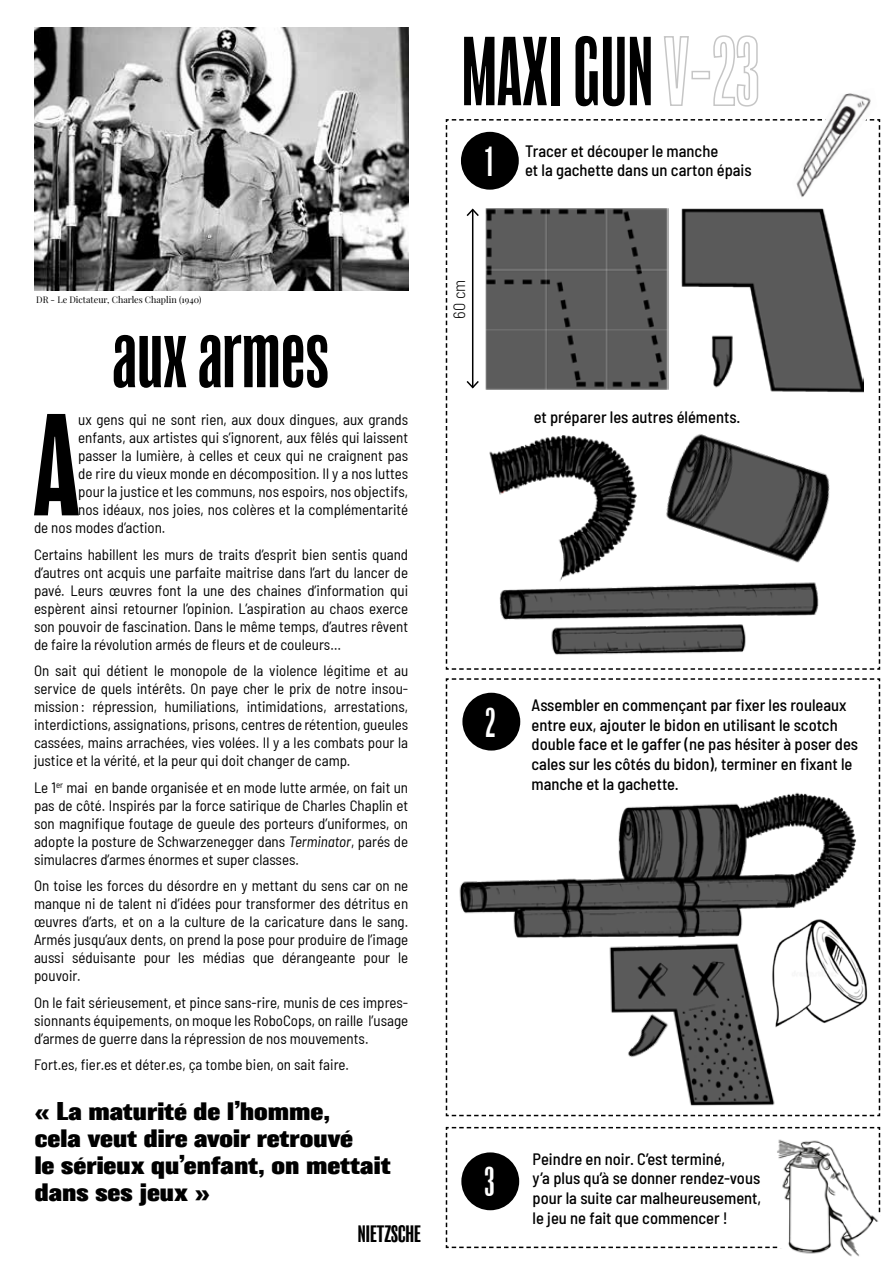
<style>
.page{position:relative;width:893px;height:1263px;background:#fff}
.page>*{position:absolute;margin:0;border:0;box-sizing:border-box;transform-origin:0 0}
.t1{font:condensed 133.35px "Balboa W01";color:#000}
.t2{font:extra-condensed 97.2px "Balboa W05";color:#000}
.t3{font:extra-condensed 90px "Balboa W05";color:#000}
.t4{font:extra-condensed 38.4px "Balboa W05";color:#fff}
.t5{font:900 23.55px/27px "Balboa W01";color:#000}
.t6{font:condensed 21.75px "Balboa W01";color:#000}
.t7{font:500 semi-condensed 16.5px/19.8px "Barlow";color:#000}
.t8{font:300 semi-condensed 16.5px "Barlow";color:#000}
.t9{font:semi-condensed 15px/18px "Barlow";color:#000;text-align:justify}
.t10{font:9px "Playfair Display";color:#000}
.s1{color:#c6c6c6}
.s2{font-style:italic}
</style>
<div class="page">
<svg style="left:445px;top:678px;width:436px;height:439px"></svg>
<svg style="left:445px;top:1126px;width:436px;height:123px"></svg>
<img style="left:451px;top:782px;width:418px;height:167px">
<img style="left:34px;top:28px;width:374px;height:262px">
<svg style="left:446px;top:119px;width:434px;height:551px"></svg>
<div style="left:461px;top:132px;width:58px;height:58px;background:#000;border-radius:50%"></div>
<div style="left:462px;top:693px;width:58px;height:57px;background:#000;border-radius:50%"></div>
<div style="left:461px;top:1152px;width:58px;height:58px;background:#000;border-radius:50%"></div>
<img style="left:792px;top:93px;width:85px;height:106px">
<img style="left:484px;top:577px;width:336px;height:52px">
<img style="left:776px;top:1132px;width:105px;height:125px">
<img style="left:795px;top:916px;width:77px;height:114px">
<img style="left:577px;top:913px;width:218px;height:203px">
<h3 class="t3" style="left:461px;top:22px;width:299px">MAXI GUN <span class="s1">V-23</span></h3>
<h3 class="t4" style="left:485px;top:140px;width:10px">1</h3>
<p class="t7" style="left:525px;top:140px;width:228px">Tracer et découper le manche<br>et la gachette dans un carton épais</p>
<p class="t10" style="left:36px;top:293px;width:167px">DR - Le Dictateur, Charles Chaplin (1940)</p>
<h2 class="t2" style="left:113px;top:298px;width:218px">aux armes</h2>
<h1 class="t1" style="left:33px;top:397px;width:48px">A</h1>
<p class="t9" style="left:78px;top:410px;width:332px">ux gens qui ne sont rien, aux doux dingues, aux grands</p>
<p class="t9" style="left:78px;top:428px;width:332px">enfants, aux artistes qui s’ignorent, aux fêlés qui laissent</p>
<p class="t9" style="left:78px;top:446px;width:332px">passer la lumière, à celles et ceux qui ne craignent pas</p>
<p class="t9" style="left:78px;top:464px;width:332px">de rire du vieux monde en décomposition. Il y a nos luttes</p>
<p class="t9" style="left:78px;top:482px;width:332px">pour la justice et les communs, nos espoirs, nos objectifs,</p>
<p class="t9" style="left:78px;top:500px;width:332px">nos idéaux, nos joies, nos colères et la complémentarité</p>
<p class="t9" style="left:34px;top:518px;width:133px">de nos modes d’action.</p>
<p class="t9" style="left:34px;top:544px;width:376px">Certains habillent les murs de traits d’esprit bien sentis quand d’autres ont acquis une parfaite maitrise dans l’art du lancer de pavé. Leurs œuvres font la une des chaines d’information qui espèrent ainsi retourner l’opinion. L’aspiration au chaos exerce son pouvoir de fascination. Dans le même temps, d’autres rêvent de faire la révolution armés de fleurs et de couleurs…</p>
<p class="t9" style="left:34px;top:661px;width:376px">On sait qui détient le monopole de la violence légitime et au service de quels intérêts. On paye cher le prix de notre insou&shy;mission : répression, humiliations, intimidations, arrestations, interdictions, assignations, prisons, centres de rétention, gueules cassées, mains arrachées, vies volées. Il y a les combats pour la justice et la vérité, et la peur qui doit changer de camp.</p>
<p class="t9" style="left:34px;top:777px;width:376px">Le 1<sup>er</sup> mai en bande organisée et en mode lutte armée, on fait un pas de côté. Inspirés par la force satirique de Charles Chaplin et son magnifique foutage de gueule des porteurs d’uniformes, on adopte la posture de Schwarzenegger dans <span class="s2">Terminator</span>, parés de simulacres d’armes énormes et super classes.</p>
<p class="t9" style="left:34px;top:876px;width:376px">On toise les forces du désordre en y mettant du sens car on ne manque ni de talent ni d’idées pour transformer des détritus en œuvres d’arts, et on a la culture de la caricature dans le sang.<br>Armés jusqu’aux dents, on prend la pose pour produire de l’image aussi séduisante pour les médias que dérangeante pour le pouvoir.</p>
<p class="t9" style="left:34px;top:992px;width:376px">On le fait sérieusement, et pince sans-rire, munis de ces impres&shy;sionnants équipements, on moque les RoboCops, on raille l’usage d’armes de guerre dans la répression de nos mouvements.</p>
<p class="t9" style="left:34px;top:1055px;width:316px">Fort.es, fier.es et déter.es, ça tombe bien, on sait faire.</p>
<h3 class="t5" style="left:35px;top:1097px;width:357px">« La maturité de l’homme,<br>cela veut dire avoir retrouvé<br>le sérieux qu’enfant, on mettait dans ses jeux »</h3>
<h3 class="t6" style="left:358px;top:1223px;width:64px">NIETZSCHE</h3>
<p class="t8" style="left:447px;top:319px;width:40px;rotate:-90deg">60 cm</p>
<h3 class="t4" style="left:486px;top:701px;width:11px">2</h3>
<h3 class="t4" style="left:484px;top:1161px;width:12px">3</h3>
<p class="t7" style="left:534px;top:405px;width:208px">et préparer les autres éléments.</p>
<p class="t7" style="left:532px;top:694px;width:328px">Assembler en commençant par fixer les rouleaux entre eux, ajouter le bidon en utilisant le scotch double face et le gaffer (ne pas hésiter à poser des cales sur les côtés du bidon), terminer en fixant le manche et la gachette.</p>
<p class="t7" style="left:533px;top:1147px;width:230px">Peindre en noir. C’est terminé,<br>y’a plus qu’à se donner rendez-vous pour la suite car malheureusement, le jeu ne fait que commencer !</p>
</div>
